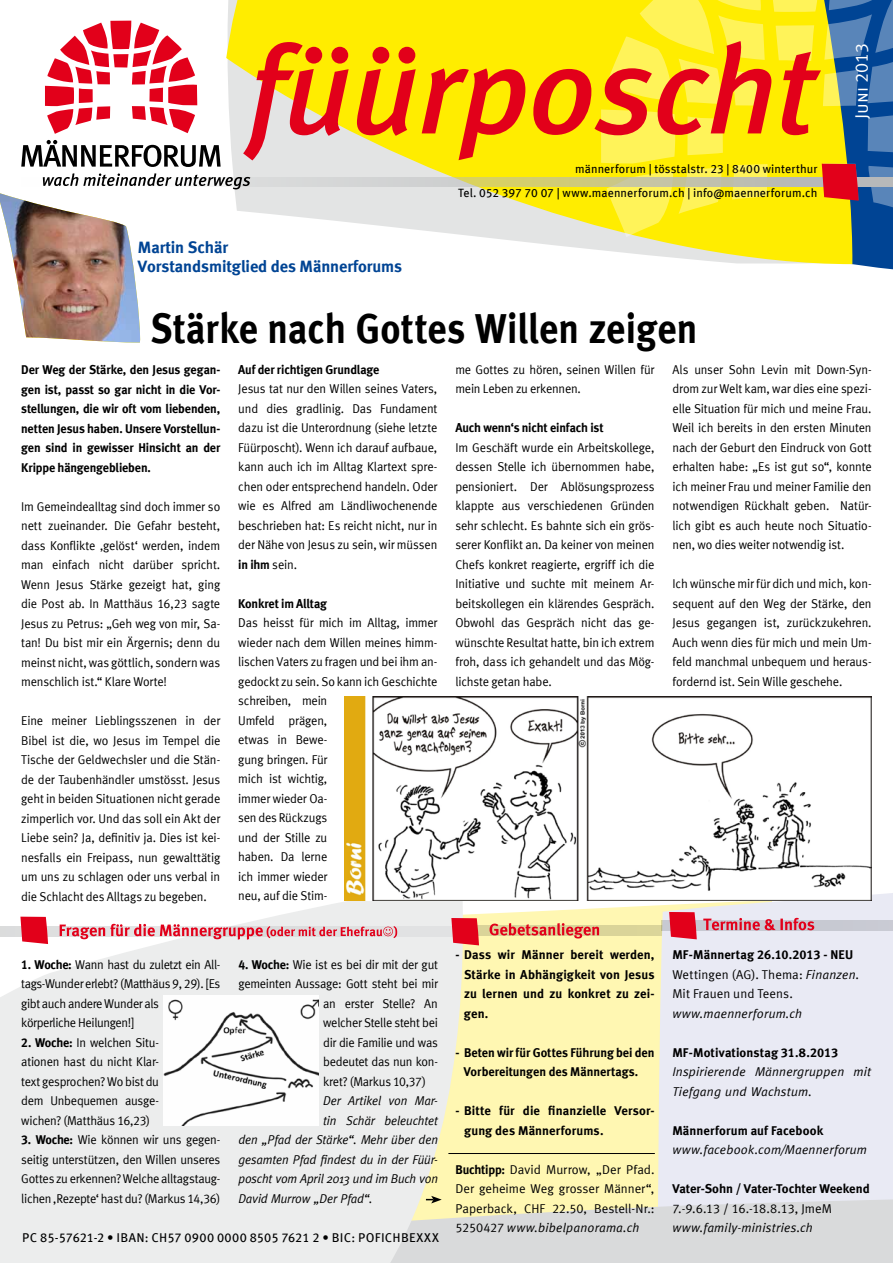
<style>
.page{position:relative;width:893px;height:1263px;background:#fff}
.page>*{position:absolute;margin:0;border:0;box-sizing:border-box;transform-origin:0 0}
.t1{font:42px "Meta Bold LF";letter-spacing:.005em;color:#000;scale:.9 1}
.t2{font:18px "Meta Normal LF Caps";color:#fff}
.t3{font:16.5px/19.5px "Meta Bold LF";letter-spacing:-.005em;color:#004494}
.t4{font:12.75px/19.5px "Meta Normal LF";letter-spacing:-.015em;color:#000;text-align:justify;scale:.96 1}
.t5{font:12.75px/19.5px "Meta Bold LF";color:#000}
.t6{font:12.75px/19.5px "Meta Bold LF";color:#000;text-align:justify;scale:.96 1}
.t7{font:italic 12.75px/19.5px "Meta";letter-spacing:.01em;color:#000}
.t8{font:12.75px/19.5px "Meta Normal LF";letter-spacing:-.015em;color:#000;text-align:justify}
.t9{font:italic 12.75px "Meta";letter-spacing:-.01em;color:#000;scale:.96 1}
.t10{font:italic 12.75px "Meta";letter-spacing:.01em;color:#000;scale:.96 1}
.t11{font:12.75px "Meta Book LF Caps";letter-spacing:.015em;color:#000}
.t12{font:12.75px/19.5px "Meta Normal LF";letter-spacing:.01em;color:#000}
.t13{font:12px/24px "Meta Book LF";letter-spacing:.01em;color:#000;text-align:right}
.s1{font-family:"Meta Normal LF"}
.s2{font-family:"Meta Bold LF"}
.s3{font-family:"Meta Normal LF";font-style:normal}
.s4{font-family:"Meta";font-style:italic}
</style>
<div class="page">
<div style="left:467px;top:900px;width:188px;height:290px;background:#fff7b2"></div>
<div style="left:455px;top:926px;width:438px;height:10px;background:#dad499"></div>
<div style="left:655px;top:893px;width:238px;height:297px;background:#e9eaf4"></div>
<svg style="left:841px;top:237px;width:52px;height:33px"></svg>
<svg style="left:226px;top:0;width:627px;height:264px"></svg>
<svg style="left:243px;top:41px;width:358px;height:119px;background:#f3a724"></svg>
<svg style="left:250px;top:177px;width:351px;height:9px;background:#d3d1ad"></svg>
<svg style="left:601px;top:0;width:292px;height:237px;background:#d4b93c"></svg>
<svg style="left:21px;top:140px;width:200px;height:27px"></svg>
<svg style="left:45px;top:21px;width:152px;height:113px"></svg>
<svg style="left:0;top:900px;width:467px;height:363px;background:#eeeeec"></svg>
<svg style="left:325px;top:1190px;width:568px;height:73px;background:#e1e1d9"></svg>
<svg style="left:42px;top:173px;width:208px;height:168px"></svg>
<img style="left:0;top:193px;width:140px;height:150px">
<div style="left:0;top:926px;width:465px;height:10px;background:#e1e2e3"></div>
<div style="left:661px;top:920px;width:232px;height:10px;background:#c8c9d2"></div>
<svg style="left:20px;top:917px;width:28px;height:27px"></svg>
<svg style="left:451px;top:918px;width:28px;height:27px"></svg>
<svg style="left:669px;top:912px;width:28px;height:27px"></svg>
<svg style="left:60px;top:924px;width:337px;height:16px"></svg>
<svg style="left:489px;top:923px;width:110px;height:15px"></svg>
<svg style="left:703px;top:918px;width:111px;height:12px"></svg>
<img style="left:344px;top:696px;width:528px;height:204px">
<img style="left:163px;top:995px;width:156px;height:130px">
<hr style="left:448px;top:1153px;width:207px;height:1px;background:#000">
<p class="t3" style="left:138px;top:237px;width:266px">Martin Schär<br>Vorstandsmitglied des Männerforums</p>
<p class="t13" style="left:458px;top:157px;width:361px">männerforum | tösstalstr. 23 | 8400 winterthur<br>Tel. 052 397 70 07 | www.maennerforum.ch | info@maennerforum.ch</p>
<h1 class="t1" style="left:151px;top:304px;width:609px">Stärke nach Gottes Willen zeigen</h1>
<h2 class="t2" style="left:851px;top:119px;width:78px;rotate:-90deg">Juni 2013</h2>
<p class="t6" style="left:21px;top:360px;width:209px">Der Weg der Stärke, den Jesus gegan&shy;gen ist, passt so gar nicht in die Vor&shy;stellungen, die wir oft vom liebenden, netten Jesus haben. Unsere Vorstellun&shy;gen sind in gewisser Hinsicht an der Krippe hängengeblieben.</p>
<p class="t4" style="left:21px;top:496px;width:209px">Im Gemeindealltag sind doch immer so nett zueinander. Die Gefahr besteht, dass Konflikte ‚gelöst‘ werden, indem man einfach nicht darüber spricht.<br>Wenn Jesus Stärke gezeigt hat, ging die Post ab. In Matthäus 16,23 sagte Jesus zu Petrus: „Geh weg von mir, Sa&shy;tan! Du bist mir ein Ärgernis; denn du meinst nicht, was göttlich, sondern was menschlich ist.“ Klare Worte!</p>
<p class="t4" style="left:21px;top:711px;width:209px">Eine meiner Lieblingsszenen in der Bibel ist die, wo Jesus im Tempel die Tische der Geldwechsler und die Stän&shy;de der Taubenhändler umstösst. Jesus geht in beiden Situationen nicht gerade zimperlich vor. Und das soll ein Akt der Liebe sein? Ja, definitiv ja. Dies ist kei&shy;nesfalls ein Freipass, nun gewalttätig um uns zu schlagen oder uns verbal in die Schlacht des Alltags zu begeben.</p>
<p class="t6" style="left:238px;top:360px;width:148px">Auf der richtigen Grundlage</p>
<p class="t4" style="left:238px;top:379px;width:209px">Jesus tat nur den Willen seines Vaters, und dies gradlinig. Das Fundament dazu ist die Unterordnung (siehe letzte Füürposcht). Wenn ich darauf aufbaue, kann auch ich im Alltag Klartext spre&shy;chen oder entsprechend handeln. Oder wie es Alfred am Ländliwochenende beschrieben hat: Es reicht nicht, nur in der Nähe von Jesus zu sein, wir müssen</p>
<p class="t6" style="left:238px;top:555px;width:63px">in ihm <span class="s1">sein.</span></p>
<p class="t6" style="left:238px;top:594px;width:94px">Konkret im Alltag</p>
<p class="t4" style="left:238px;top:613px;width:209px;text-align:left">Das heisst für mich im Alltag, immer wieder nach dem Willen meines himm&shy;lischen Vaters zu fragen und bei ihm an&shy;gedockt zu sein. So kann ich Geschichte schreiben, mein<br>Umfeld prägen,<br>etwas in Bewe-<br>gung bringen. Für<br>mich ist wichtig,<br>immer wieder Oa-<br>sen des Rückzugs<br>und der Stille zu<br>haben. Da lerne<br>ich immer wieder<br>neu, auf die Stim-</p>
<p class="t4" style="left:455px;top:359px;width:209px">me Gottes zu hören, seinen Willen für mein Leben zu erkennen.</p>
<p class="t6" style="left:455px;top:418px;width:156px">Auch wenn‘s nicht einfach ist</p>
<p class="t4" style="left:455px;top:437px;width:209px">Im Geschäft wurde ein Arbeitskollege, dessen Stelle ich übernommen habe, pensioniert. Der Ablösungsprozess klappte aus verschiedenen Gründen sehr schlecht. Es bahnte sich ein grös&shy;serer Konflikt an. Da keiner von meinen Chefs konkret reagierte, ergriff ich die Initiative und suchte mit meinem Ar&shy;beitskollegen ein klärendes Gespräch.<br>Obwohl das Gespräch nicht das ge&shy;wünschte Resultat hatte, bin ich extrem froh, dass ich gehandelt und das Mög&shy;lichste getan habe.</p>
<p class="t4" style="left:672px;top:359px;width:209px">Als unser Sohn Levin mit Down-Syn&shy;drom zur Welt kam, war dies eine spezi&shy;elle Situation für mich und meine Frau.<br>Weil ich bereits in den ersten Minuten nach der Geburt den Eindruck von Gott erhalten habe: „Es ist gut so“, konnte ich meiner Frau und meiner Familie den notwendigen Rückhalt geben. Natür&shy;lich gibt es auch heute noch Situatio&shy;nen, wo dies weiter notwendig ist.</p>
<p class="t4" style="left:672px;top:574px;width:209px">Ich wünsche mir für dich und mich, kon&shy;sequent auf den Weg der Stärke, den Jesus gegangen ist, zurückzukehren.<br>Auch wenn dies für mich und mein Um&shy;feld manchmal unbequem und heraus&shy;fordernd ist. Sein Wille geschehe.</p>
<p class="t4" style="left:21px;top:954px;width:209px;text-align:left"><span class="s2">1. Woche:</span> Wann hast du zuletzt ein All&shy;tags-Wunder erlebt? (Matthäus 9, 29). [Es gibt auch andere Wunder als<br>körperliche Heilungen!]</p>
<p class="t4" style="left:21px;top:1032px;width:145px"><span class="s2">2. Woche:</span> In welchen Situ&shy;ationen hast du nicht Klar&shy;text gesprochen? Wo bist du dem Unbequemen ausge&shy;wichen? (Matthäus 16,23)</p>
<p class="t4" style="left:21px;top:1130px;width:209px"><span class="s2">3. Woche:</span> Wie können wir uns gegen&shy;seitig unterstützen, den Willen unseres Gottes zu erkennen? Welche alltagstaug&shy;lichen ‚Rezepte‘ hast du? (Markus 14,36)</p>
<p class="t4" style="left:238px;top:954px;width:209px"><span class="s2">4. Woche:</span> Wie ist es bei dir mit der gut</p>
<p class="t4" style="left:238px;top:974px;width:209px">gemeinten Aussage: Gott steht bei mir</p>
<p class="t4" style="left:323px;top:993px;width:121px">an erster Stelle? An</p>
<p class="t4" style="left:323px;top:1013px;width:121px">welcher Stelle steht bei</p>
<p class="t4" style="left:323px;top:1032px;width:121px">dir die Familie und was</p>
<p class="t4" style="left:323px;top:1052px;width:121px">bedeutet das nun kon-</p>
<p class="t4" style="left:323px;top:1071px;width:108px">kret? (Markus 10,37)</p>
<p class="t10" style="left:323px;top:1093px;width:121px">Der Artikel von Mar-</p>
<p class="t9" style="left:323px;top:1113px;width:121px">tin Schär beleuchtet</p>
<p class="t9" style="left:238px;top:1132px;width:209px">den „Pfad der Stärke“. Mehr über den</p>
<p class="t10" style="left:238px;top:1152px;width:209px">gesamten Pfad findest du in der Füür-</p>
<p class="t9" style="left:238px;top:1171px;width:209px">poscht vom April 2013 und im Buch von</p>
<p class="t10" style="left:238px;top:1191px;width:141px">David Murrow „Der Pfad“.</p>
<p class="t11" style="left:22px;top:1230px;width:418px">PC 85-57621-2 • IBAN: CH57 0900 0000 8505 7621 2 • BIC: POFICHBEXXX</p>
<p class="t5" style="left:464px;top:945px;width:192px;text-align:justify;text-indent:-8px">- Dass wir Männer bereit werden, Stärke in Abhängigkeit von Jesus zu lernen und zu konkret zu zei&shy;gen.</p>
<p class="t5" style="left:464px;top:1042px;width:192px;text-indent:-8px">- Beten wir für Gottes Führung bei den<br>Vorbereitungen des Männertags.</p>
<p class="t5" style="left:464px;top:1101px;width:192px;text-indent:-9px">- Bitte für die finanzielle Versor&shy;gung des Männerforums.</p>
<p class="t8" style="left:455px;top:1159px;width:201px"><span class="s2">Buchtipp:</span> David Murrow, „Der Pfad.<br>Der geheime Weg grosser Männer“, Paperback, CHF 22.50, Bestell-Nr.:</p>
<p class="t7" style="left:455px;top:1218px;width:185px"><span class="s3">5250427</span> www.bibelpanorama.ch</p>
<p class="t5" style="left:672px;top:945px;width:182px">MF-Männertag 26.10.2013 - NEU</p>
<p class="t12" style="left:672px;top:964px;width:188px">Wettingen (AG). Thema: <span class="s4">Finanzen</span>.<br>Mit Frauen und Teens.</p>
<p class="t7" style="left:672px;top:1003px;width:131px">www.maennerforum.ch</p>
<p class="t5" style="left:672px;top:1042px;width:168px">MF-Motivationstag 31.8.2013</p>
<p class="t7" style="left:672px;top:1062px;width:201px">Inspirierende Männergruppen mit<br>Tiefgang und Wachstum.</p>
<p class="t5" style="left:672px;top:1120px;width:152px">Männerforum auf Facebook</p>
<p class="t7" style="left:672px;top:1140px;width:196px">www.facebook.com/Maennerforum</p>
<p class="t5" style="left:672px;top:1179px;width:199px">Vater-Sohn / Vater-Tochter Weekend</p>
<p class="t8" style="left:672px;top:1198px;width:161px">7.-9.6.13 / 16.-18.8.13, JmeM</p>
<p class="t7" style="left:672px;top:1218px;width:142px">www.family-ministries.ch</p>
</div>
